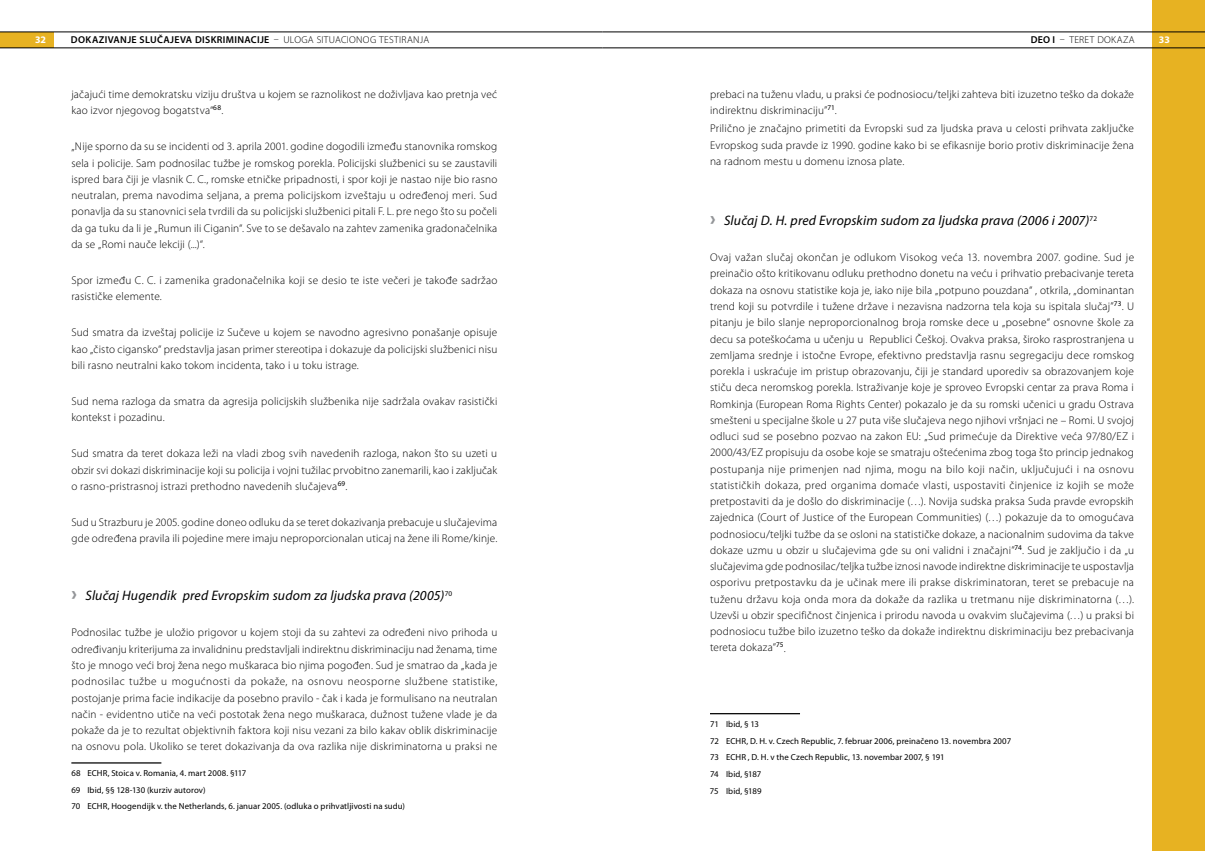
<style>
.page{position:relative;width:1205px;height:851px;background:#fff}
.page>*{position:absolute;margin:0;border:0;box-sizing:border-box;transform-origin:0 0}
.t1{font:italic 13.75px "Myriad Pro";letter-spacing:.015em;color:#000}
.t2{font:300 11.25px/16.2px "Myriad Pro";letter-spacing:.015em;color:#000;text-align:justify}
.t3{font:600 10px "Myriad Pro";letter-spacing:.035em;color:#000}
.t4{font:300 10px "Myriad Pro";letter-spacing:.04em;color:#000}
.t5{font:700 10px "Myriad Pro";color:#fff}
.t6{font:8.75px/16.6px "Myriad Pro";letter-spacing:.01em;color:#000}
.s1{font-weight:300}
.s2{font-weight:600}
.s3{font-weight:900;font-style:normal;font-size:20px;color:#939598}
</style>
<div class="page">
<div style="left:1152px;top:0;width:53px;height:850px;background:#e7b222"></div>
<div style="left:0;top:32px;width:53px;height:16px;background:#e7b222"></div>
<hr style="left:0;top:32px;width:602px;height:1px;background:#000">
<hr style="left:602px;top:32px;width:603px;height:1px;background:#000">
<hr style="left:0;top:48px;width:602px;height:1px;background:#000">
<hr style="left:602px;top:48px;width:603px;height:1px;background:#000">
<hr style="left:71px;top:762px;width:90px;height:1px;background:#000">
<hr style="left:710px;top:713px;width:90px;height:1px;background:#000">
<p class="t5" style="left:35px;top:33px;width:13px">32</p>
<p class="t3" style="left:71px;top:33px;width:360px">DOKAZIVANJE SLUČAJEVA DISKRIMINACIJE <span class="s1">– Uloga situacionog testiranja</span></p>
<p class="t4" style="left:1030px;top:34px;width:105px"><span class="s2">DEO I</span> – Teret dokaza</p>
<p class="t5" style="left:1159px;top:33px;width:12px">33</p>
<p class="t2" style="left:71px;top:86px;width:427px">jačajući time demokratsku viziju društva u kojem se raznolikost ne doživljava kao pretnja već kao izvor njegovog bogatstva“<sup>68</sup>.</p>
<p class="t2" style="left:71px;top:138px;width:427px">„Nije sporno da su se incidenti od 3. aprila 2001. godine dogodili između stanovnika romskog sela i policije. Sam podnosilac tužbe je romskog porekla. Policijski službenici su se zaustavili ispred bara čiji je vlasnik C. C., romske etničke pripadnosti, i spor koji je nastao nije bio rasno neutralan, prema navodima seljana, a prema policijskom izveštaju u određenoj meri. Sud ponavlja da su stanovnici sela tvrdili da su policijski službenici pitali F. L. pre nego što su počeli da ga tuku da li je „Rumun ili Ciganin“. Sve to se dešavalo na zahtev zamenika gradonačelnika da se „Romi nauče lekciji (...)“.</p>
<p class="t2" style="left:71px;top:272px;width:427px">Spor između C. C. i zamenika gradonačelnika koji se desio te iste večeri je takođe sadržao rasističke elemente.</p>
<p class="t2" style="left:71px;top:324px;width:427px">Sud smatra da izveštaj policije iz Sučeve u kojem se navodno agresivno ponašanje opisuje kao „čisto cigansko“ predstavlja jasan primer stereotipa i dokazuje da policijski službenici nisu bili rasno neutralni kako tokom incidenta, tako i u toku istrage.</p>
<p class="t2" style="left:71px;top:393px;width:427px">Sud nema razloga da smatra da agresija policijskih službenika nije sadržala ovakav rasistički kontekst i pozadinu.</p>
<p class="t2" style="left:71px;top:445px;width:427px">Sud smatra da teret dokaza leži na vladi zbog svih navedenih razloga, nakon što su uzeti u obzir svi dokazi diskriminacije koji su policija i vojni tužilac prvobitno zanemarili, kao i zaključak o rasno-pristrasnoj istrazi prethodno navedenih slučajeva<sup>69</sup>.</p>
<p class="t2" style="left:71px;top:514px;width:427px">Sud u Strazburu je 2005. godine doneo odluku da se teret dokazivanja prebacuje u slučajevima gde određena pravila ili pojedine mere imaju neproporcionalan uticaj na žene ili Rome/kinje.</p>
<p class="t1" style="left:71px;top:587px;width:382px"><span class="s3">›</span> Slučaj Hugendik pred Evropskim sudom za ljudska prava (2005)<sup>70</sup></p>
<p class="t2" style="left:71px;top:624px;width:427px">Podnosilac tužbe je uložio prigovor u kojem stoji da su zahtevi za određeni nivo prihoda u određivanju kriterijuma za invalidninu predstavljali indirektnu diskriminaciju nad ženama, time što je mnogo veći broj žena nego muškaraca bio njima pogođen. Sud je smatrao da „kada je podnosilac tužbe u mogućnosti da pokaže, na osnovu neosporne službene statistike, postojanje prima facie indikacije da posebno pravilo - čak i kada je formulisano na neutralan način - evidentno utiče na veći postotak žena nego muškaraca, dužnost tužene vlade je da pokaže da je to rezultat objektivnih faktora koji nisu vezani za bilo kakav oblik diskriminacije na osnovu pola. Ukoliko se teret dokazivanja da ova razlika nije diskriminatorna u praksi ne</p>
<p class="t6" style="left:71px;top:764px;width:335px">68 ECHR, Stoica v. Romania, 4. mart 2008. §117<br>69 Ibid, §§ 128-130 (kurziv autorov)<br>70 ECHR, Hoogendijk v. the Netherlands, 6. januar 2005. (odluka o prihvatljivosti na sudu)</p>
<p class="t2" style="left:710px;top:86px;width:426px">prebaci na tuženu vladu, u praksi će podnosiocu/teljki zahteva biti izuzetno teško da dokaže indirektnu diskriminaciju”<sup>71</sup>.</p>
<p class="t2" style="left:710px;top:120px;width:425px">Prilično je značajno primetiti da Evropski sud za ljudska prava u celosti prihvata zaključke Evropskog suda pravde iz 1990. godine kako bi se efikasnije borio protiv diskriminacije žena na radnom mestu u domenu iznosa plate.</p>
<p class="t1" style="left:710px;top:212px;width:389px"><span class="s3">›</span> Slučaj D. H. pred Evropskim sudom za ljudska prava (2006 i 2007)<sup>72</sup></p>
<p class="t2" style="left:710px;top:249px;width:426px">Ovaj važan slučaj okončan je odlukom Visokog veća 13. novembra 2007. godine. Sud je preinačio ošto kritikovanu odluku prethodno donetu na veću i prihvatio prebacivanje tereta dokaza na osnovu statistike koja je, iako nije bila „potpuno pouzdana“ , otkrila, „dominantan trend koji su potvrdile i tužene države i nezavisna nadzorna tela koja su ispitala slučaj”<sup>73</sup>. U pitanju je bilo slanje neproporcionalnog broja romske dece u „posebne“ osnovne škole za decu sa poteškoćama u učenju u Republici Češkoj. Ovakva praksa, široko rasprostranjena u zemljama srednje i istočne Evrope, efektivno predstavlja rasnu segregaciju dece romskog porekla i uskraćuje im pristup obrazovanju, čiji je standard uporediv sa obrazovanjem koje stiču deca neromskog porekla. Istraživanje koje je sproveo Evropski centar za prava Roma i Romkinja (European Roma Rights Center) pokazalo je da su romski učenici u gradu Ostrava smešteni u specijalne škole u 27 puta više slučajeva nego njihovi vršnjaci ne – Romi. U svojoj odluci sud se posebno pozvao na zakon EU: „Sud primećuje da Direktive veća 97/80/EZ i 2000/43/EZ propisuju da osobe koje se smatraju oštećenima zbog toga što princip jednakog postupanja nije primenjen nad njima, mogu na bilo koji način, uključujući i na osnovu statističkih dokaza, pred organima domaće vlasti, uspostaviti činjenice iz kojih se može pretpostaviti da je došlo do diskriminacije (…). Novija sudska praksa Suda pravde evropskih zajednica (Court of Justice of the European Communities) (…) pokazuje da to omogućava podnosiocu/teljki tužbe da se osloni na statističke dokaze, a nacionalnim sudovima da takve dokaze uzmu u obzir u slučajevima gde su oni validni i značajni”<sup>74</sup>. Sud je zaključio i da „u slučajevima gde podnosilac/teljka tužbe iznosi navode indirektne diskriminacije te uspostavlja osporivu pretpostavku da je učinak mere ili prakse diskriminatoran, teret se prebacuje na tuženu državu koja onda mora da dokaže da razlika u tretmanu nije diskriminatorna (…).<br>Uzevši u obzir specifičnost činjenica i prirodu navoda u ovakvim slučajevima (…) u praksi bi podnosiocu tužbe bilo izuzetno teško da dokaže indirektnu diskriminaciju bez prebacivanja tereta dokaza”<sup>75</sup>.</p>
<p class="t6" style="left:710px;top:715px;width:303px">71 Ibid, § 13<br>72 ECHR, D. H. v. Czech Republic, 7. februar 2006, preinačeno 13. novembra 2007<br>73 ECHR , D. H. v the Czech Republic, 13. novembar 2007, § 191<br>74 Ibid, §187<br>75 Ibid, §189</p>
</div>
